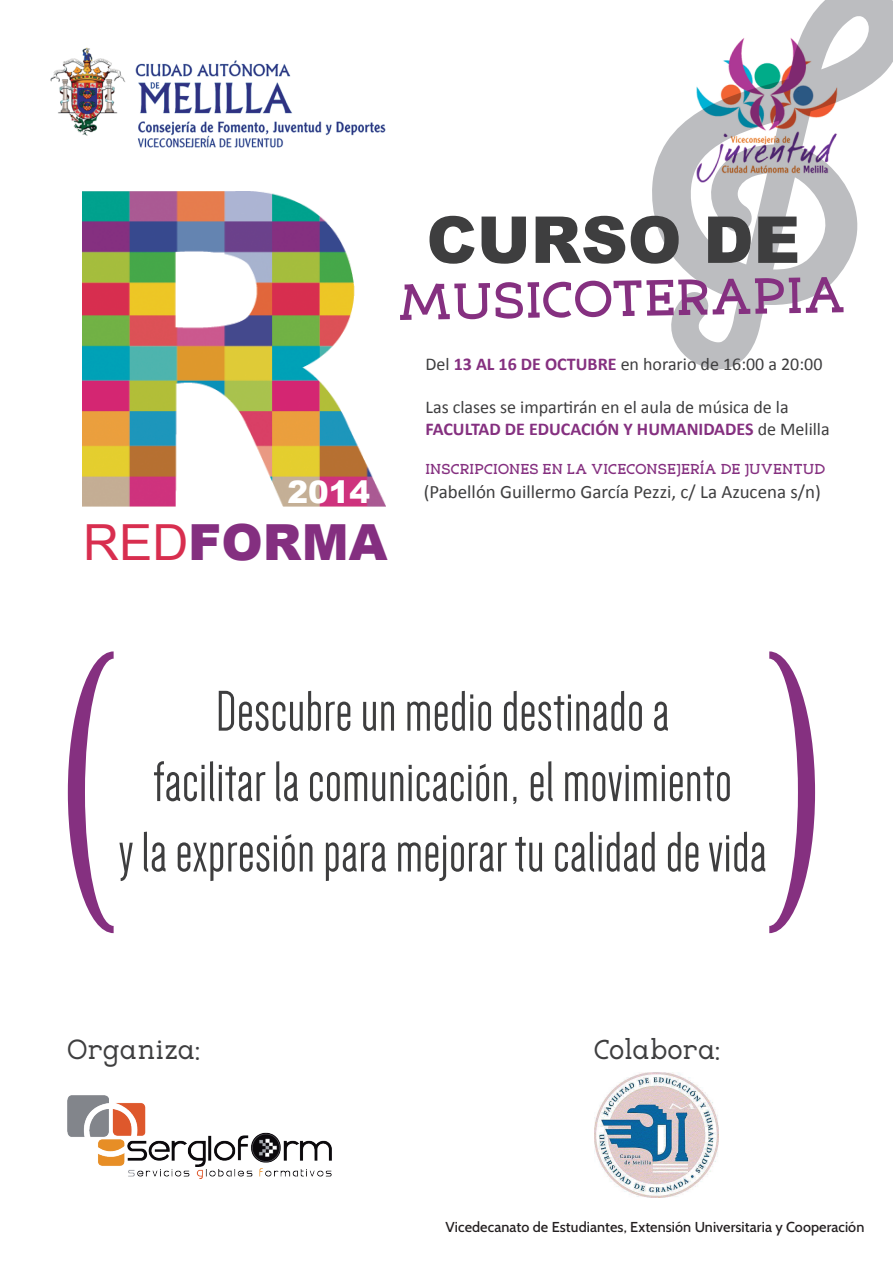
<style>
.page{position:relative;width:893px;height:1263px;background:#fff}
.page>*{position:absolute;margin:0;border:0;box-sizing:border-box;transform-origin:0 0}
.t1{font:329.4px "Dense";color:#853080}
.t2{font:900 64.65px "Arial";color:#3e3e3f}
.t3{font:58.95px/70.3px "Dense";letter-spacing:.005em;color:#3e3e3f;text-align:center}
.t4{font:700 52.8px "Eligible";color:#853080}
.t5{font:900 49.8px "Arial";color:#842f80}
.t6{font:900 30.9px "Arial";color:#fff}
.t7{font:28.8px "Eligible";letter-spacing:.005em;color:#3e3e3f}
.t8{font:18.9px "Calibri";color:#3e3e3f}
.t9{font:18px/21.6px "Calibri";color:#3e3e3f}
.t10{font:700 15px "Eligible";letter-spacing:.005em;color:#853080}
.t11{font:500 14.4px "Cabin";letter-spacing:.005em;color:#231f20}
.s1{font-weight:400;color:#d82e4f}
.s2{font-weight:700;color:#853080}
</style>
<div class="page">
<svg style="left:652px;top:0;width:241px;height:369px"></svg>
<img style="left:82px;top:192px;width:304px;height:314px">
<img style="left:68px;top:1095px;width:264px;height:83px">
<img style="left:50px;top:48px;width:336px;height:100px">
<img style="left:696px;top:38px;width:141px;height:144px">
<img style="left:594px;top:1073px;width:125px;height:124px">
<h3 class="t6" style="left:287px;top:470px;width:84px">2014</h3>
<h3 class="t5" style="left:83px;top:506px;width:306px"><span class="s1">RED</span>FORMA</h3>
<h2 class="t2" style="left:426px;top:193px;width:375px">CURSO DE</h2>
<h3 class="t4" style="left:396px;top:254px;width:450px;rotate:-1deg">MUSICOTERAPIA</h3>
<p class="t9" style="left:425px;top:353px;width:398px">Del <span class="s2">13 AL 16 DE OCTUBRE</span> en horario de 16:00 a 20:00</p>
<p class="t9" style="left:425px;top:396px;width:406px">Las clases se impartirán en el aula de música de la<br><span class="s2">FACULTAD DE EDUCACIÓN Y HUMANIDADES</span> de Melilla</p>
<p class="t10" style="left:425px;top:455px;width:401px">INSCRIPCIONES EN LA VICECONSEJERÍA DE JUVENTUD</p>
<p class="t8" style="left:424px;top:480px;width:398px">(Pabellón Guillermo García Pezzi, c/ La Azucena s/n)</p>
<h1 class="t1" style="left:58px;top:621px;width:63px">(</h1>
<h1 class="t1" style="left:763px;top:621px;width:63px">)</h1>
<h3 class="t3" style="left:118px;top:677px;width:650px">Descubre un medio destinado a<br>facilitar la comunicación, el movimiento<br>y la expresión para mejorar tu calidad de vida</h3>
<h3 class="t7" style="left:68px;top:1023px;width:134px">Organiza:</h3>
<h3 class="t7" style="left:594px;top:1023px;width:127px">Colabora:</h3>
<p class="t11" style="left:445px;top:1218px;width:420px">Vicedecanato de Estudiantes, Extensión Universitaria y Cooperación</p>
</div>
